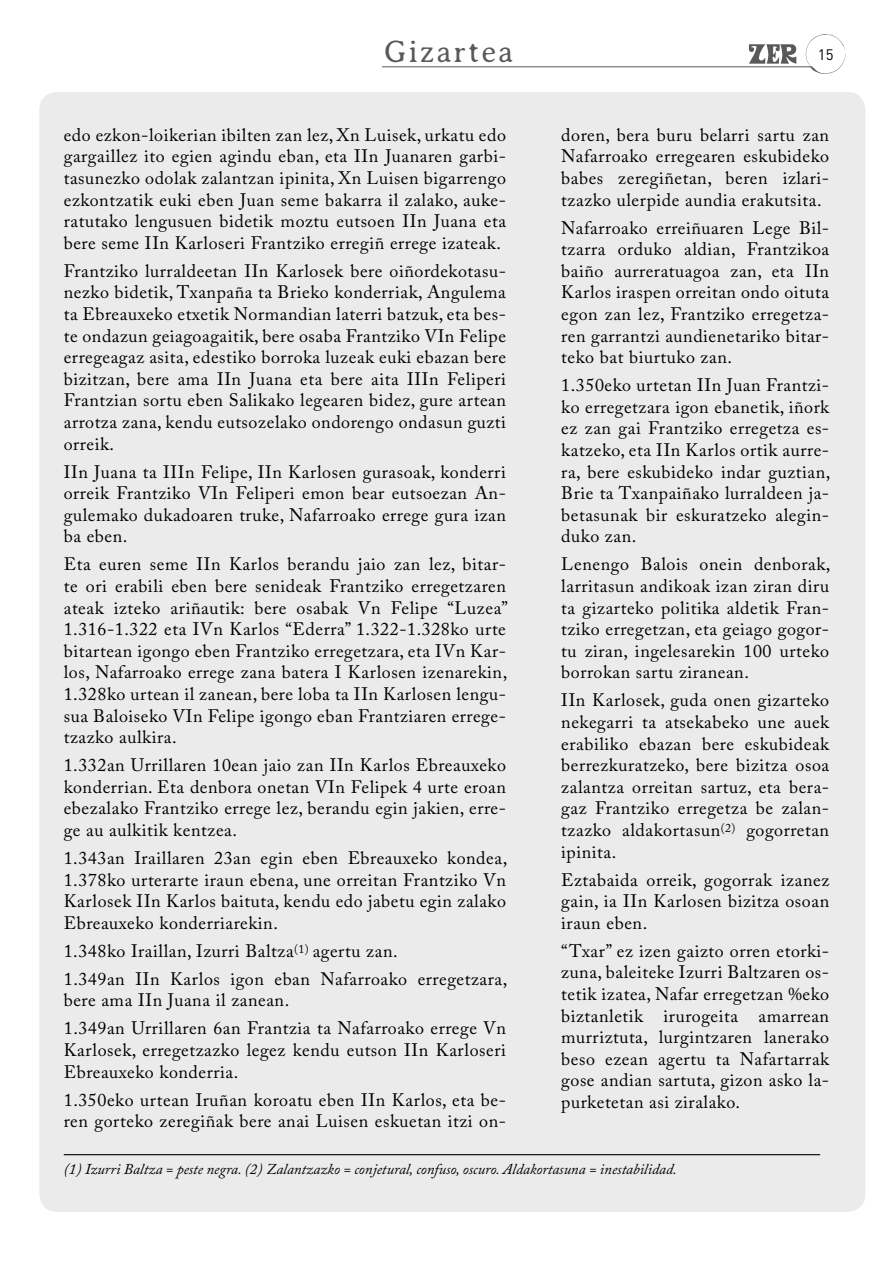
<style>
.page{position:relative;width:893px;height:1263px;background:#fff}
.page>*{position:absolute;margin:0;border:0;box-sizing:border-box;transform-origin:0 0}
.t1{font:300 31.5px "Averia Serif";letter-spacing:.06em;color:#58595b}
.t2{font:18px/21.6px "Adobe Caslon Pro";letter-spacing:.03em;color:#000;text-align:justify}
.t3{font:italic 15px "Adobe Caslon Pro";color:#000}
.t4{font:15px "DIN";color:#000}
</style>
<div class="page">
<hr style="left:382px;top:67px;width:429px;height:1px;background:#58595b">
<svg style="left:806px;top:34px;width:39px;height:40px"></svg>
<svg style="left:749px;top:44px;width:47px;height:20px"></svg>
<div style="left:39px;top:92px;width:826px;height:1120px;background:#ebebec;border-radius:18px"></div>
<hr style="left:64px;top:1154px;width:756px;height:1px;background:#000">
<h1 class="t1" style="left:384px;top:34px;width:131px">Gizartea</h1>
<p class="t4" style="left:818px;top:45px;width:17px">15</p>
<p class="t2" style="left:64px;top:124px;width:444px">edo ezkon-loikerian ibilten zan lez, Xn Luisek, urkatu edo gargaillez ito egien agindu eban, eta IIn Juanaren garbi&shy;tasunezko odolak zalantzan ipinita, Xn Luisen bigarrengo ezkontzatik euki eben Juan seme bakarra il zalako, auke&shy;ratutako lengusuen bidetik moztu eutsoen IIn Juana eta bere seme IIn Karloseri Frantziko erregiñ errege izateak.</p>
<p class="t2" style="left:64px;top:260px;width:444px">Frantziko lurraldeetan IIn Karlosek bere oiñordekotasu&shy;nezko bidetik, Txanpaña ta Brieko konderriak, Angulema ta Ebreauxeko etxetik Normandian laterri batzuk, eta bes&shy;te ondazun geiagoagaitik, bere osaba Frantziko VIn Felipe erregeagaz asita, edestiko borroka luzeak euki ebazan bere bizitzan, bere ama IIn Juana eta bere aita IIIn Feliperi Frantzian sortu eben Salikako legearen bidez, gure artean arrotza zana, kendu eutsozelako ondorengo ondasun guzti orreik.</p>
<p class="t2" style="left:64px;top:461px;width:444px">IIn Juana ta IIIn Felipe, IIn Karlosen gurasoak, konderri orreik Frantziko VIn Feliperi emon bear eutsoezan An&shy;gulemako dukadoaren truke, Nafarroako errege gura izan ba eben.</p>
<p class="t2" style="left:64px;top:553px;width:446px">Eta euren seme IIn Karlos berandu jaio zan lez, bitar&shy;te ori erabili eben bere senideak Frantziko erregetzaren ateak izteko ariñautik: bere osabak Vn Felipe “Luzea” 1.316-1.322 eta IVn Karlos “Ederra” 1.322-1.328ko urte bitartean igongo eben Frantziko erregetzara, eta IVn Kar&shy;los, Nafarroako errege zana batera I Karlosen izenarekin, 1.328ko urtean il zanean, bere loba ta IIn Karlosen lengu&shy;sua Baloiseko VIn Felipe igongo eban Frantziaren errege&shy;tzazko aulkira.</p>
<p class="t2" style="left:64px;top:754px;width:444px">1.332an Urrillaren 10ean jaio zan IIn Karlos Ebreauxeko konderrian. Eta denbora onetan VIn Felipek 4 urte eroan ebezalako Frantziko errege lez, berandu egin jakien, erre&shy;ge au aulkitik kentzea.</p>
<p class="t2" style="left:64px;top:847px;width:445px">1.343an Iraillaren 23an egin eben Ebreauxeko kondea, 1.378ko urterarte iraun ebena, une orreitan Frantziko Vn Karlosek IIn Karlos baituta, kendu edo jabetu egin zalako Ebreauxeko konderriarekin.</p>
<p class="t2" style="left:64px;top:936px;width:445px;line-height:28px">1.348ko Iraillan, Izurri Baltza<sup>(1)</sup> agertu zan.<br>1.349an IIn Karlos igon eban Nafarroako erregetzara,</p>
<p class="t2" style="left:64px;top:986px;width:444px;line-height:27.9px">bere ama IIn Juana il zanean.<br>1.349an Urrillaren 6an Frantzia ta Nafarroako errege Vn</p>
<p class="t2" style="left:64px;top:1039px;width:444px">Karlosek, erregetzazko legez kendu eutson IIn Karloseri<br>Ebreauxeko konderria.</p>
<p class="t2" style="left:64px;top:1088px;width:444px">1.350eko urtean Iruñan koroatu eben IIn Karlos, eta be&shy;ren gorteko zeregiñak bere anai Luisen eskuetan itzi on-</p>
<p class="t3" style="left:64px;top:1160px;width:614px">(1) Izurri Baltza = peste negra. (2) Zalantzazko = conjetural, confuso, oscuro. Aldakortasuna = inestabilidad.</p>
<p class="t2" style="left:561px;top:124px;width:269px">doren, bera buru belarri sartu zan Nafarroako erregearen eskubideko babes zeregiñetan, beren izlari&shy;tzazko ulerpide aundia erakutsita.</p>
<p class="t2" style="left:561px;top:217px;width:269px">Nafarroako erreiñuaren Lege Bil&shy;tzarra orduko aldian, Frantzikoa baiño aurreratuagoa zan, eta IIn Karlos iraspen orreitan ondo oituta egon zan lez, Frantziko erregetza&shy;ren garrantzi aundienetariko bitar&shy;teko bat biurtuko zan.</p>
<p class="t2" style="left:561px;top:374px;width:271px">1.350eko urtetan IIn Juan Frantzi&shy;ko erregetzara igon ebanetik, iñork ez zan gai Frantziko erregetza es&shy;katzeko, eta IIn Karlos ortik aurre&shy;ra, bere eskubideko indar guztian, Brie ta Txanpaiñako lurraldeen ja&shy;betasunak bir eskuratzeko alegin&shy;duko zan.</p>
<p class="t2" style="left:561px;top:553px;width:271px">Lenengo Balois onein denborak, larritasun andikoak izan ziran diru ta gizarteko politika aldetik Fran&shy;tziko erregetzan, eta geiago gogor&shy;tu ziran, ingelesarekin 100 urteko borrokan sartu ziranean.</p>
<p class="t2" style="left:561px;top:689px;width:269px">IIn Karlosek, guda onen gizarteko nekegarri ta atsekabeko une auek erabiliko ebazan bere eskubideak berrezkuratzeko, bere bizitza osoa zalantza orreitan sartuz, eta bera&shy;gaz Frantziko erregetza be zalan&shy;tzazko aldakortasun<sup>(2)</sup> gogorretan ipinita.</p>
<p class="t2" style="left:561px;top:868px;width:269px">Eztabaida orreik, gogorrak izanez gain, ia IIn Karlosen bizitza osoan iraun eben.</p>
<p class="t2" style="left:561px;top:940px;width:269px">“Txar” ez izen gaizto orren etorki&shy;zuna, baleiteke Izurri Baltzaren os&shy;tetik izatea, Nafar erregetzan %eko biztanletik irurogeita amarrean murriztuta, lurgintzaren lanerako beso ezean agertu ta Nafartarrak gose andian sartuta, gizon asko la&shy;purketetan asi ziralako.</p>
</div>
